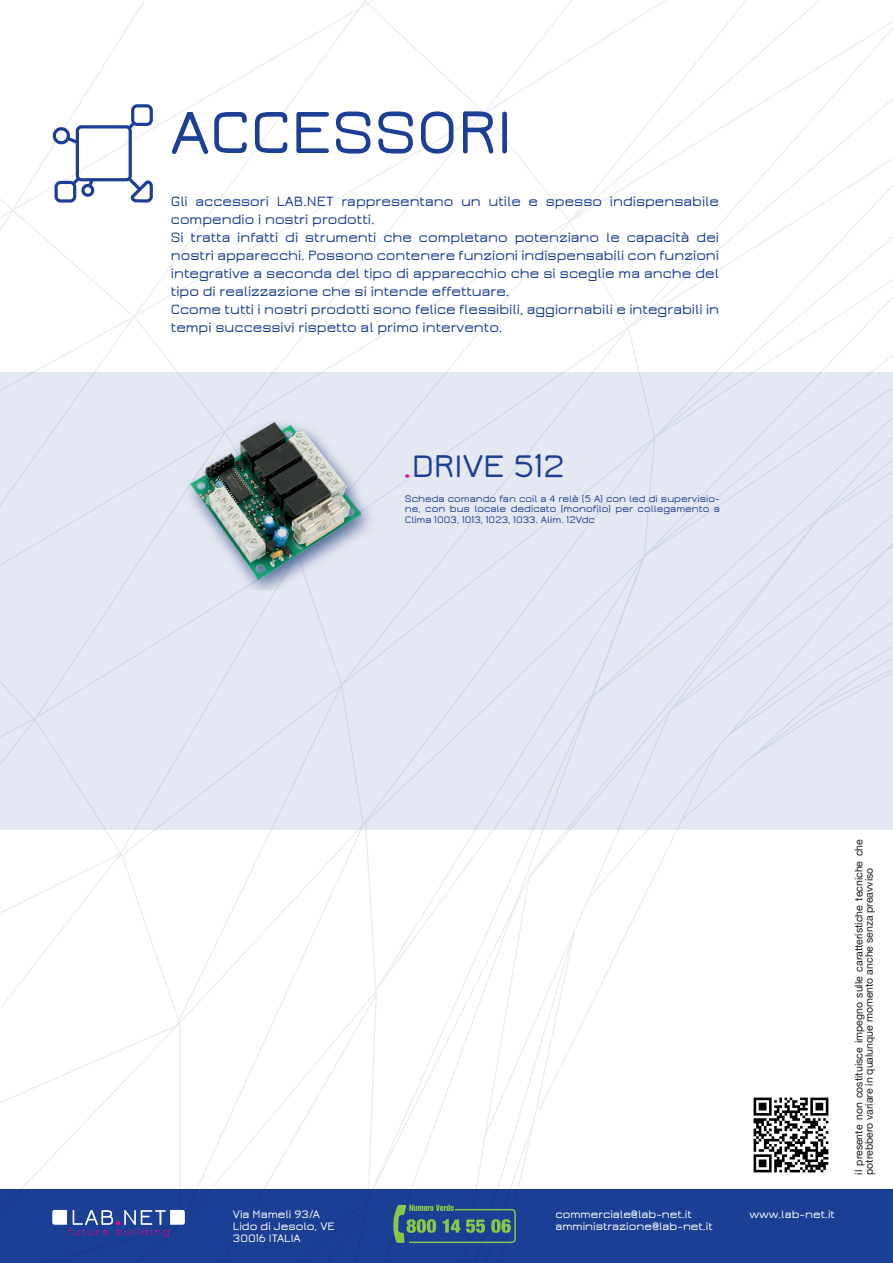
<style>
.page{position:relative;width:893px;height:1263px;background:#fff}
.page>*{position:absolute;margin:0;border:0;box-sizing:border-box;transform-origin:0 0}
.t1{font:600 66px "Jura";color:#1b3f94}
.t2{font:600 34.65px "Jura";color:#1b3f94}
.t3{font:600 15px/18px "Jura";color:#1b3f94}
.t4{font:600 12px/12px "Jura";color:#fff}
.t5{font:600 10.5px/10.5px "Jura";color:#1b3f94;text-align:justify}
.t6{font:10.5px/10.5px "Helvetica Neue";color:#231f20}
.s1{color:#ed028c}
</style>
<div class="page">
<svg style="left:627px;top:0;width:266px;height:81px"></svg>
<svg style="left:363px;top:0;width:208px;height:81px"></svg>
<svg style="left:0;top:81px;width:893px;height:292px"></svg>
<svg style="left:122px;top:830px;width:555px;height:359px"></svg>
<svg style="left:536px;top:899px;width:46px;height:290px"></svg>
<div style="left:0;top:373px;width:893px;height:457px;background:#e4e8f2"></div>
<div style="left:0;top:1189px;width:893px;height:74px;background:#1b3f94"></div>
<svg style="left:0;top:1021px;width:371px;height:216px"></svg>
<img style="left:157px;top:420px;width:231px;height:170px">
<img style="left:753px;top:1097px;width:76px;height:76px">
<svg style="left:0;top:1px;width:153px;height:238px"></svg>
<svg style="left:390px;top:877px;width:146px;height:367px"></svg>
<h1 class="t1" style="left:170px;top:99px;width:343px">ACCESSORI</h1>
<p class="t3" style="left:171px;top:192px;width:550px">Gli accessori LAB.NET rappresentano un utile e spesso indispensabile compendio i nostri prodotti.<br>Si tratta infatti di strumenti che completano potenziano le capacità dei nostri apparecchi. Possono contenere funzioni indispensabili con funzioni integrative a seconda del tipo di apparecchio che si sceglie ma anche del tipo di realizzazione che si intende effettuare.<br>Ccome tutti i nostri prodotti sono felice flessibili, aggiornabili e integrabili in tempi successivi rispetto al primo intervento.</p>
<h2 class="t2" style="left:403px;top:448px;width:163px"><span class="s1">.</span>DRIVE 512</h2>
<p class="t5" style="left:405px;top:493px;width:317px">Scheda comando fan coil a 4 relè (5 A) con led di supervisio&shy;ne, con bus locale dedicato (monofilo) per collegamento a Clima 1003, 1013, 1023, 1033. Alim. 12Vdc</p>
<p class="t4" style="left:233px;top:1209px;width:104px">Via Mameli 93/A<br>Lido di Jesolo, VE<br>30016 ITALIA</p>
<p class="t4" style="left:749px;top:1209px;width:87px">www.lab-net.it</p>
<p class="t4" style="left:555px;top:1209px;width:159px">commerciale@lab-net.it amministrazione@lab-net.it</p>
<p class="t6" style="left:853px;top:1175px;width:337px;rotate:-90deg">il presente non costituisce impegno sulle caratteristiche tecniche che potrebbero variare in qualunque momento anche senza preavviso</p>
</div>
